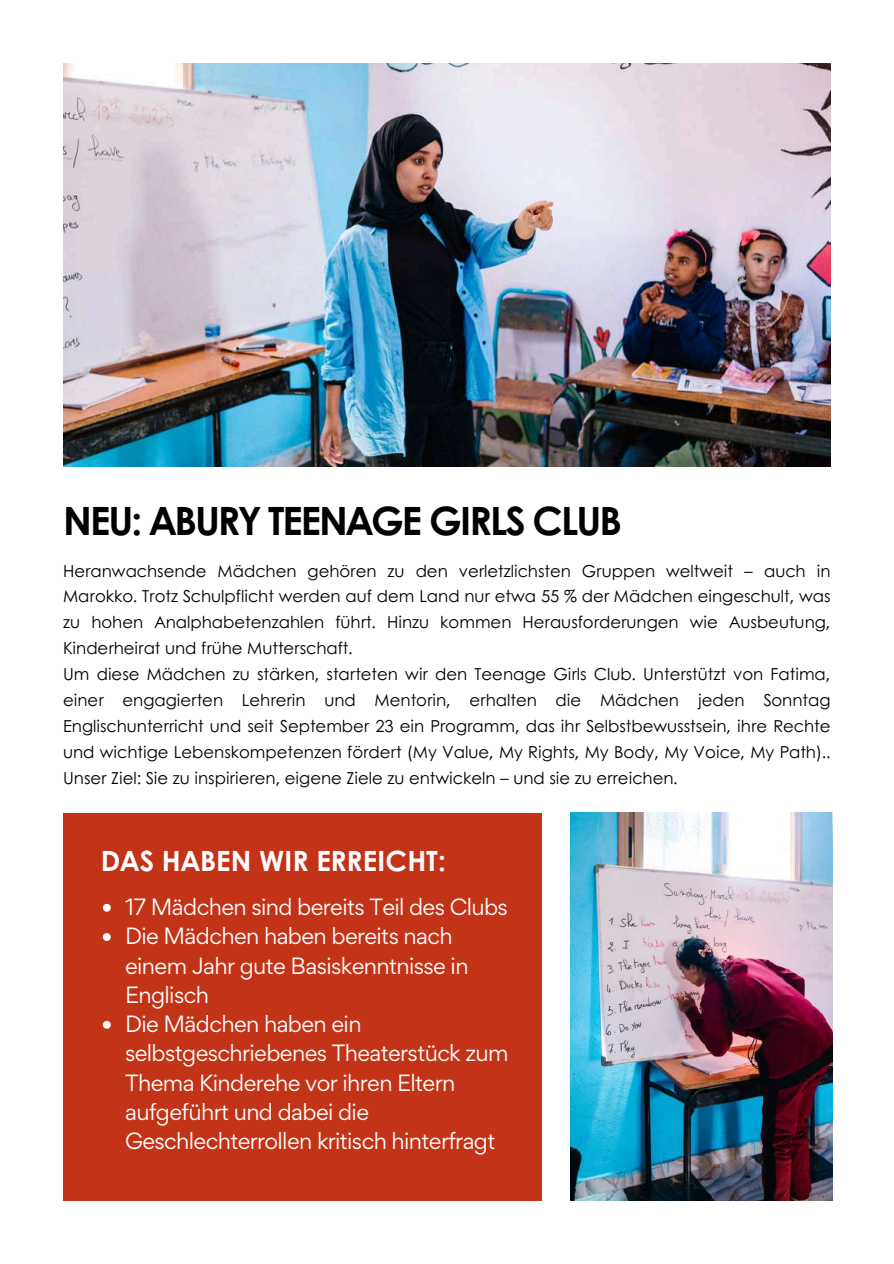
<style>
.page{position:relative;width:894px;height:1264px;background:#fff}
.page>*{position:absolute;margin:0;border:0;box-sizing:border-box;transform-origin:0 0}
.t1{font:700 39px "Century Gothic";letter-spacing:-.05em;color:#000}
.t2{font:700 27.9px "Century Gothic";color:#fffdfd}
.t3{font:21px/29.2px "Gordita";letter-spacing:-.03em;color:#fffdfd}
.t4{font:16.5px/25.8px "Century Gothic";color:#000}
</style>
<div class="page">
<img style="left:63px;top:63px;width:767px;height:403px">
<img style="left:570px;top:813px;width:262px;height:387px">
<div style="left:63px;top:813px;width:478px;height:387px;background:#c23317"></div>
<svg style="left:103px;top:903px;width:8px;height:8px"></svg>
<svg style="left:103px;top:933px;width:8px;height:8px"></svg>
<svg style="left:103px;top:1020px;width:8px;height:8px"></svg>
<h1 class="t1" style="left:63px;top:491px;width:560px">NEU: ABURY TEENAGE GIRLS CLUB</h1>
<p class="t4" style="left:63px;top:557px;width:768px">Heranwachsende Mädchen gehören zu den verletzlichsten Gruppen weltweit – auch in Marokko. Trotz Schulpflicht werden auf dem Land nur etwa 55 % der Mädchen eingeschult, was zu hohen Analphabetenzahlen führt. Hinzu kommen Herausforderungen wie Ausbeutung, Kinderheirat und frühe Mutterschaft.<br>Um diese Mädchen zu stärken, starteten wir den Teenage Girls Club. Unterstützt von Fatima, einer engagierten Lehrerin und Mentorin, erhalten die Mädchen jeden Sonntag Englischunterricht und seit September 23 ein Programm, das ihr Selbstbewusstsein, ihre Rechte und wichtige Lebenskompetenzen fördert (My Value, My Rights, My Body, My Voice, My Path)..<br>Unser Ziel: Sie zu inspirieren, eigene Ziele zu entwickeln – und sie zu erreichen.</p>
<h2 class="t2" style="left:101px;top:839px;width:346px">DAS HABEN WIR ERREICHT:</h2>
<p class="t3" style="left:125px;top:892px;width:385px">17 Mädchen sind bereits Teil des Clubs<br>Die Mädchen haben bereits nach einem Jahr gute Basiskenntnisse in<br>Englisch<br>Die Mädchen haben ein selbstgeschriebenes Theaterstück zum<br>Thema Kinderehe vor ihren Eltern aufgeführt und dabei die<br>Geschlechterrollen kritisch hinterfragt</p>
</div>
